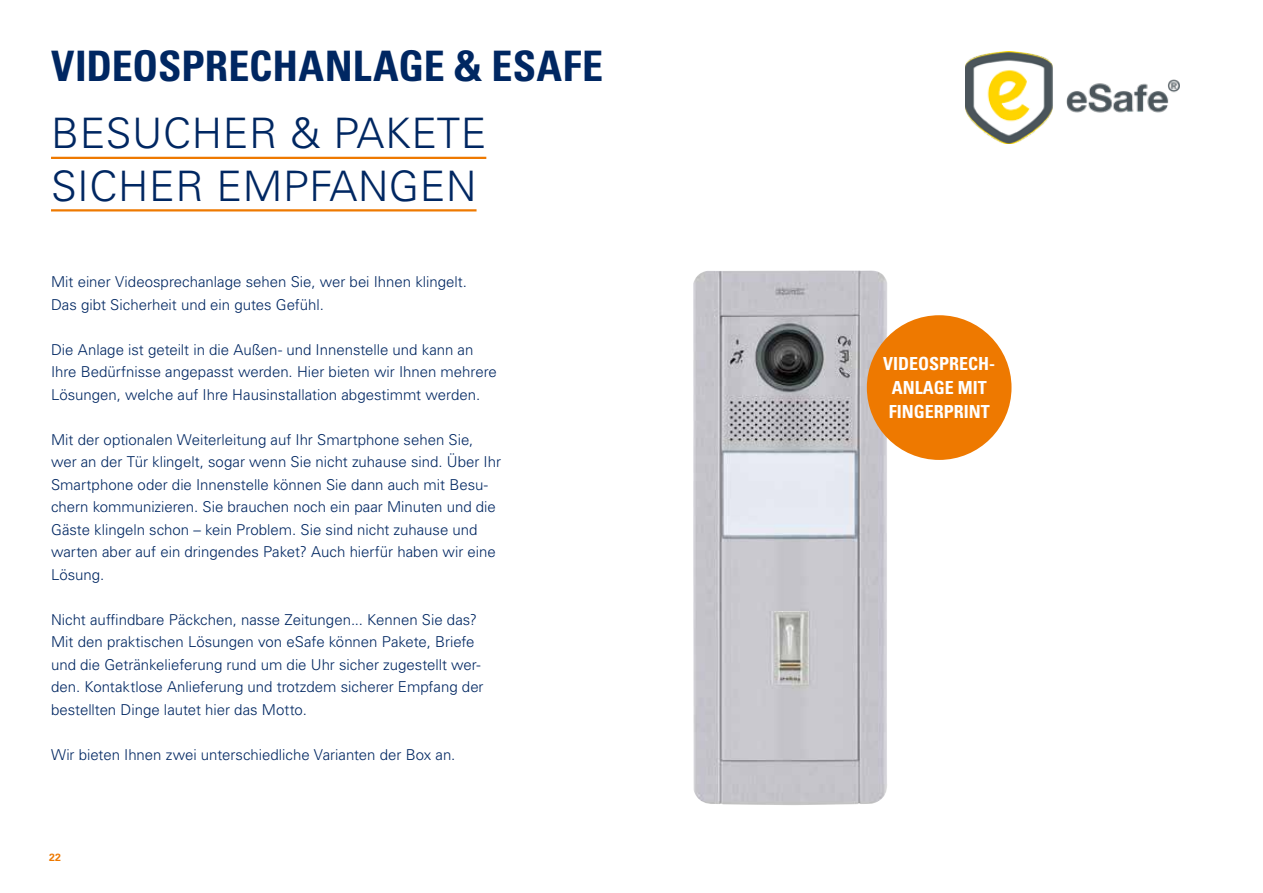
<style>
.page{position:relative;width:1263px;height:893px;background:#fff}
.page>*{position:absolute;margin:0;border:0;box-sizing:border-box;transform-origin:0 0}
.t1{font:300 42px/52.5px "Univers LT";letter-spacing:.015em;color:#002762}
.t2{font:700 condensed 42px "Univers LT Pro";color:#002762}
.t3{font:700 condensed 18px/24px "Univers LT Pro";color:#fff;text-align:center}
.t4{font:300 15px/22.5px "Univers LT Pro 45";color:#002762}
.t5{font:700 10.5px "Univers LT";color:#ee7900}
</style>
<div class="page">
<hr style="left:51px;top:157px;width:435px;height:2px;background:#ee7900">
<hr style="left:51px;top:209px;width:425px;height:2px;background:#ee7900">
<img style="left:965px;top:51px;width:214px;height:93px">
<img style="left:693px;top:270px;width:196px;height:535px">
<div style="left:867px;top:315px;width:144px;height:145px;background:#ee7900;border-radius:50%"></div>
<h1 class="t2" style="left:51px;top:41px;width:553px">VIDEOSPRECHANLAGE &amp; ESAFE</h1>
<h1 class="t1" style="left:51px;top:107px;width:437px">BESUCHER &amp; PAKETE<br>SICHER EMPFANGEN</h1>
<p class="t4" style="left:51px;top:270px;width:417px">Mit einer Videosprechanlage sehen Sie, wer bei Ihnen klingelt.<br>Das gibt Sicherheit und ein gutes Gefühl.</p>
<p class="t4" style="left:51px;top:338px;width:447px">Die Anlage ist geteilt in die Außen- und Innenstelle und kann an<br>Ihre Bedürfnisse angepasst werden. Hier bieten wir Ihnen mehrere<br>Lösungen, welche auf Ihre Hausinstallation abgestimmt werden.</p>
<p class="t4" style="left:51px;top:428px;width:451px">Mit der optionalen Weiterleitung auf Ihr Smartphone sehen Sie, wer an der Tür klingelt, sogar wenn Sie nicht zuhause sind. Über Ihr Smartphone oder die Innenstelle können Sie dann auch mit Besu&shy;chern kommunizieren. Sie brauchen noch ein paar Minuten und die Gäste klingeln schon – kein Problem. Sie sind nicht zuhause und warten aber auf ein dringendes Paket? Auch hierfür haben wir eine Lösung.</p>
<p class="t4" style="left:51px;top:608px;width:434px">Nicht auffindbare Päckchen, nasse Zeitungen... Kennen Sie das?<br>Mit den praktischen Lösungen von eSafe können Pakete, Briefe und die Getränkelieferung rund um die Uhr sicher zugestellt wer&shy;den. Kontaktlose Anlieferung und trotzdem sicherer Empfang der bestellten Dinge lautet hier das Motto.</p>
<p class="t4" style="left:51px;top:743px;width:406px">Wir bieten Ihnen zwei unterschiedliche Varianten der Box an.</p>
<p class="t5" style="left:49px;top:851px;width:13px">22</p>
<p class="t3" style="left:883px;top:351px;width:114px">VIDEOSPRECH-<br>ANLAGE MIT<br>FINGERPRINT</p>
</div>
